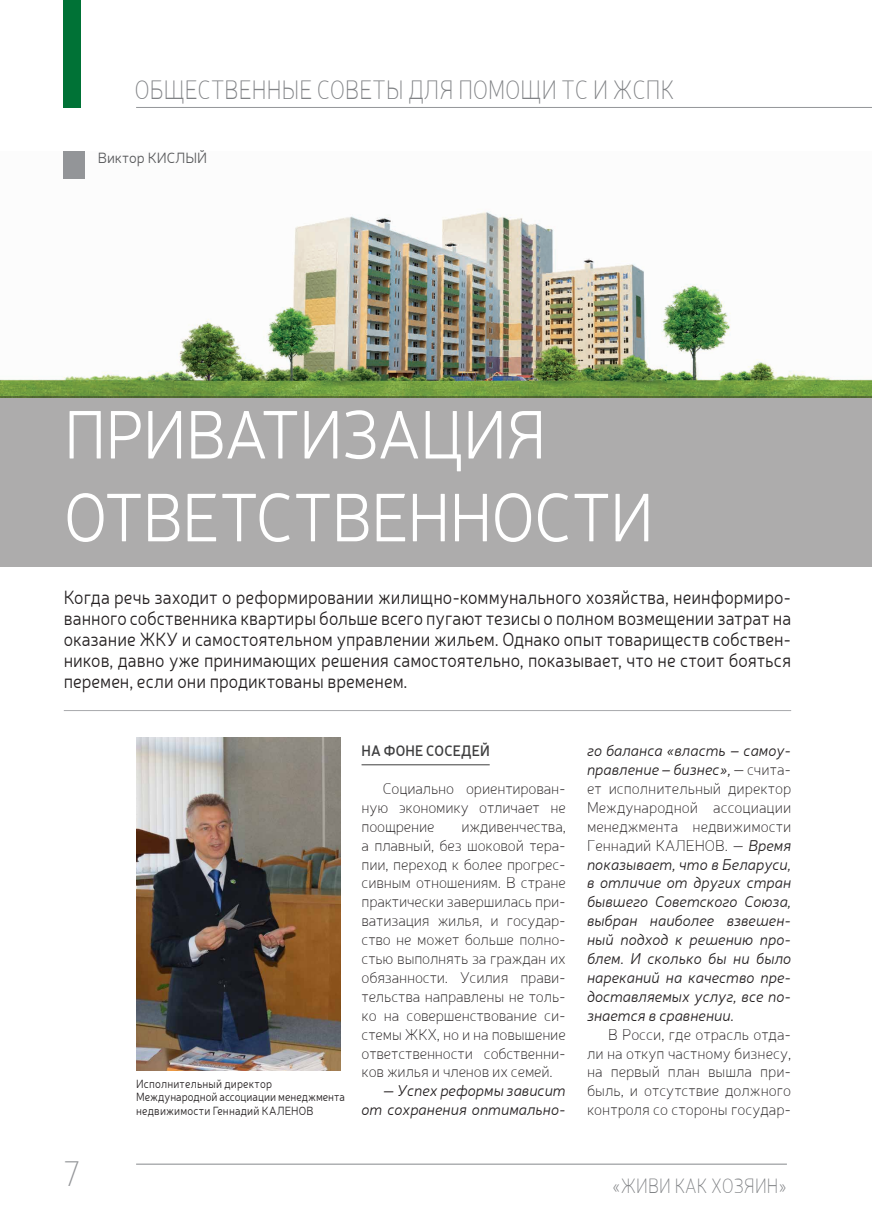
<style>
.page{position:relative;width:872px;height:1212px;background:#fff}
.page>*{position:absolute;margin:0;border:0;box-sizing:border-box;transform-origin:0 0}
.t1{font:300 69px/82.8px "Neris";letter-spacing:-.01em;color:#fff;scale:.9 1}
.t2{font:100 36px "Neris";color:#939598;scale:.8 1}
.t3{font:100 27px "Neris";letter-spacing:.01em;color:#808285;scale:.8 1}
.t4{font:100 21px "Neris";letter-spacing:.01em;color:#808285;scale:.8 1}
.t5{font:300 19.35px/21px "Neris";letter-spacing:.005em;color:#231f20;text-align:justify;scale:.9 1}
.t6{font:100 15.75px/18.9px "Neris";letter-spacing:-.01em;color:#231f20;text-align:justify;scale:.95 1}
.t7{font:italic 300 15.75px/18.9px "Neris";color:#231f20;text-align:right;scale:.95 1}
.t8{font:600 15px "Neris";letter-spacing:.01em;color:#3e3e3f;scale:.9 1}
.t9{font:300 15px "Neris";color:#57585a;scale:.95 1}
.t10{font:300 12px/13.5px "Neris";letter-spacing:.01em;color:#231f20;scale:.9 1}
.s1{font-weight:100;font-style:normal}
</style>
<div class="page">
<img style="left:0;top:151px;width:872px;height:246px">
<hr style="left:136px;top:1163px;width:651px;height:2px;background:#939598">
<div style="left:64px;top:0;width:17px;height:107px;background:#007236"></div>
<hr style="left:136px;top:107px;width:736px;height:1px;background:#939598">
<div style="left:64px;top:151px;width:21px;height:28px;background:#939598"></div>
<hr style="left:64px;top:710px;width:727px;height:1px;background:#a8a9ad">
<hr style="left:361px;top:764px;width:129px;height:1px;background:#3e3e3f">
<img style="left:136px;top:737px;width:204px;height:333px">
<div style="left:0;top:397px;width:872px;height:170px;background:#adacac"></div>
<h3 class="t3" style="left:135px;top:74px;width:675px">ОБЩЕСТВЕННЫЕ СОВЕТЫ ДЛЯ ПОМОЩИ ТС И ЖСПК</h3>
<p class="t9" style="left:98px;top:149px;width:117px">Виктор КИСЛЫЙ</p>
<h1 class="t1" style="left:64px;top:393px;width:656px">ПРИВАТИЗАЦИЯ<br>ОТВЕТСТВЕННОСТИ</h1>
<p class="t5" style="left:64px;top:586px;width:809px">Когда речь заходит о реформировании жилищно-коммунального хозяйства, неинформиро&shy;ванного собственника квартиры больше всего пугают тезисы о полном возмещении затрат на оказание ЖКУ и самостоятельном управлении жильем. Однако опыт товариществ собствен&shy;ников, давно уже принимающих решения самостоятельно, показывает, что не стоит бояться перемен, если они продиктованы временем.</p>
<h2 class="t2" style="left:64px;top:1153px;width:22px">7</h2>
<p class="t10" style="left:136px;top:1076px;width:233px">Исполнительный директор<br>Международной ассоциации менеджмента недвижимости Геннадий КАЛЕНОВ</p>
<p class="t8" style="left:361px;top:742px;width:144px">НА ФОНЕ СОСЕДЕЙ</p>
<p class="t6" style="left:361px;top:779px;width:216px;text-indent:21px">Социально ориентирован&shy;ную экономику отличает не поощрение</p>
<p class="t6" style="left:361px;top:817px;width:216px;text-indent:100px">иждивенчества, а плавный, без шоковой тера&shy;пии, переход к более прогрес&shy;сивным отношениям. В стране практически завершилась при&shy;ватизация жилья, и государ&shy;ство не может больше полно&shy;стью выполнять за граждан их обязанности. Усилия прави&shy;тельства направлены не толь&shy;ко на совершенствование си&shy;стемы ЖКХ, но и на повышение ответственности собственни&shy;ков жилья и членов их семей.</p>
<p class="t7" style="left:361px;top:1081px;width:216px">— Успех реформы зависит от сохранения оптимально-</p>
<p class="t7" style="left:587px;top:741px;width:216px;text-align:justify">го баланса «власть – самоу&shy;правление– бизнес»,<span class="s1">— счита&shy;ет исполнительный директор Международной ассоциации менеджмента недвижимости Геннадий КАЛЕНОВ. —</span> Время показывает, что в Беларуси, в отличие от других стран бывшего Советского Союза, выбран наиболее взвешен&shy;ный подход к решению про&shy;блем. И сколько бы ни было нареканий на качество пре&shy;доставляемых услуг, все по&shy;знается в сравнении.</p>
<p class="t6" style="left:587px;top:1025px;width:216px;text-indent:21px">В Росси, где отрасль отда&shy;ли на откуп частному бизнесу, на первый план вышла при&shy;быль, и отсутствие должного контроля со стороны государ-</p>
<h3 class="t4" style="left:612px;top:1173px;width:220px">«ЖИВИ КАК ХОЗЯИН»</h3>
</div>
